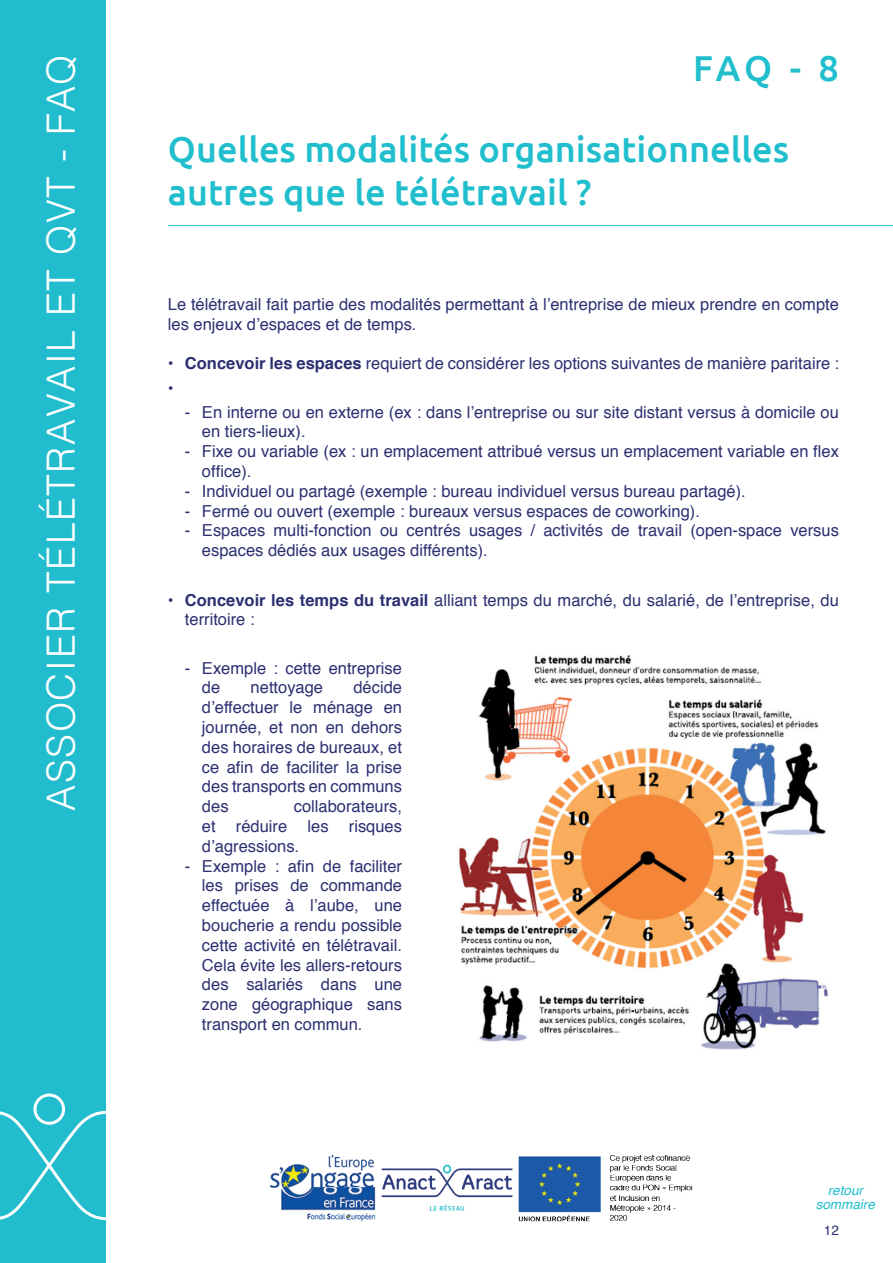
<style>
.page{position:relative;width:893px;height:1263px;background:#fff}
.page>*{position:absolute;margin:0;border:0;box-sizing:border-box;transform-origin:0 0}
.t1{font:300 39px "Helvetica";letter-spacing:.04em;color:#fff}
.t2{font:500 36px/43.2px "Ubuntu";color:#21bece}
.t3{font:16.5px/19.8px "Helvetica";color:#2c3071}
.t4{font:italic 13.5px/13.5px "Helvetica";color:#21bece;text-align:center}
.t5{font:13.5px "Helvetica";color:#2c3071}
.s1{font-weight:700}
</style>
<div class="page">
<div style="left:0;top:0;width:106px;height:1263px;background:#21bdce"></div>
<svg style="left:0;top:1093px;width:106px;height:128px"></svg>
<hr style="left:168px;top:225px;width:725px;height:1px;background:#21bece">
<img style="left:270px;top:1155px;width:423px;height:67px">
<img style="left:458px;top:655px;width:370px;height:395px">
<h1 class="t1" style="left:28px;top:811px;width:758px;rotate:-90deg">ASSOCIER TÉLÉTRAVAIL ET QVT - FAQ</h1>
<h2 class="t2" style="left:693px;top:45px;width:147px">FAQ - 8</h2>
<h2 class="t2" style="left:168px;top:126px;width:623px">Quelles modalités organisationnelles autres que le télétravail ?</h2>
<p class="t3" style="left:168px;top:295px;width:672px">Le télétravail fait partie des modalités permettant à l’entreprise de mieux prendre en compte les enjeux d’espaces et de temps.</p>
<p class="t3" style="left:168px;top:352px;width:672px;line-height:24px">• <span class="s1">Concevoir les espaces</span> requiert de considérer les options suivantes de manière paritaire : •</p>
<p class="t3" style="left:202px;top:402px;width:638px;text-indent:-17px">- En interne ou en externe (ex : dans l’entreprise ou sur site distant versus à domicile ou en tiers-lieux).</p>
<p class="t3" style="left:202px;top:442px;width:638px;text-indent:-17px">- Fixe ou variable (ex : un emplacement attribué versus un emplacement variable en flex office).</p>
<p class="t3" style="left:185px;top:482px;width:562px">- Individuel ou partagé (exemple : bureau individuel versus bureau partagé).</p>
<p class="t3" style="left:185px;top:501px;width:516px">- Fermé ou ouvert (exemple : bureaux versus espaces de coworking).</p>
<p class="t3" style="left:202px;top:521px;width:638px;text-indent:-17px">- Espaces multi-fonction ou centrés usages / activités de travail (open-space versus espaces dédiés aux usages différents).</p>
<p class="t3" style="left:185px;top:590px;width:655px;text-indent:-17px">• <span class="s1">Concevoir les temps du travail</span> alliant temps du marché, du salarié, de l’entreprise, du territoire :</p>
<p class="t3" style="left:202px;top:658px;width:202px;text-indent:-17px">- Exemple : cette entreprise de</p>
<p class="t3" style="left:202px;top:678px;width:202px;text-align:justify;text-indent:151px">décide d’effectuer le ménage en journée, et non en dehors des horaires de bureaux, et ce afin de faciliter la prise des transports en communs des</p>
<p class="t3" style="left:251px;top:678px;width:74px">nettoyage</p>
<p class="t3" style="left:202px;top:797px;width:202px;text-align:justify;text-indent:92px">collaborateurs, et réduire les risques d’agressions.</p>
<p class="t3" style="left:202px;top:856px;width:202px;text-align:justify;text-indent:-17px">- Exemple : afin de faciliter les prises de commande effectuée à l’aube, une boucherie a rendu possible cette activité en télétravail.<br>Cela évite les allers-retours des salariés dans une zone géographique sans transport en commun.</p>
<p class="t4" style="left:816px;top:1184px;width:61px">retour sommaire</p>
<p class="t5" style="left:824px;top:1220px;width:17px">12</p>
</div>
